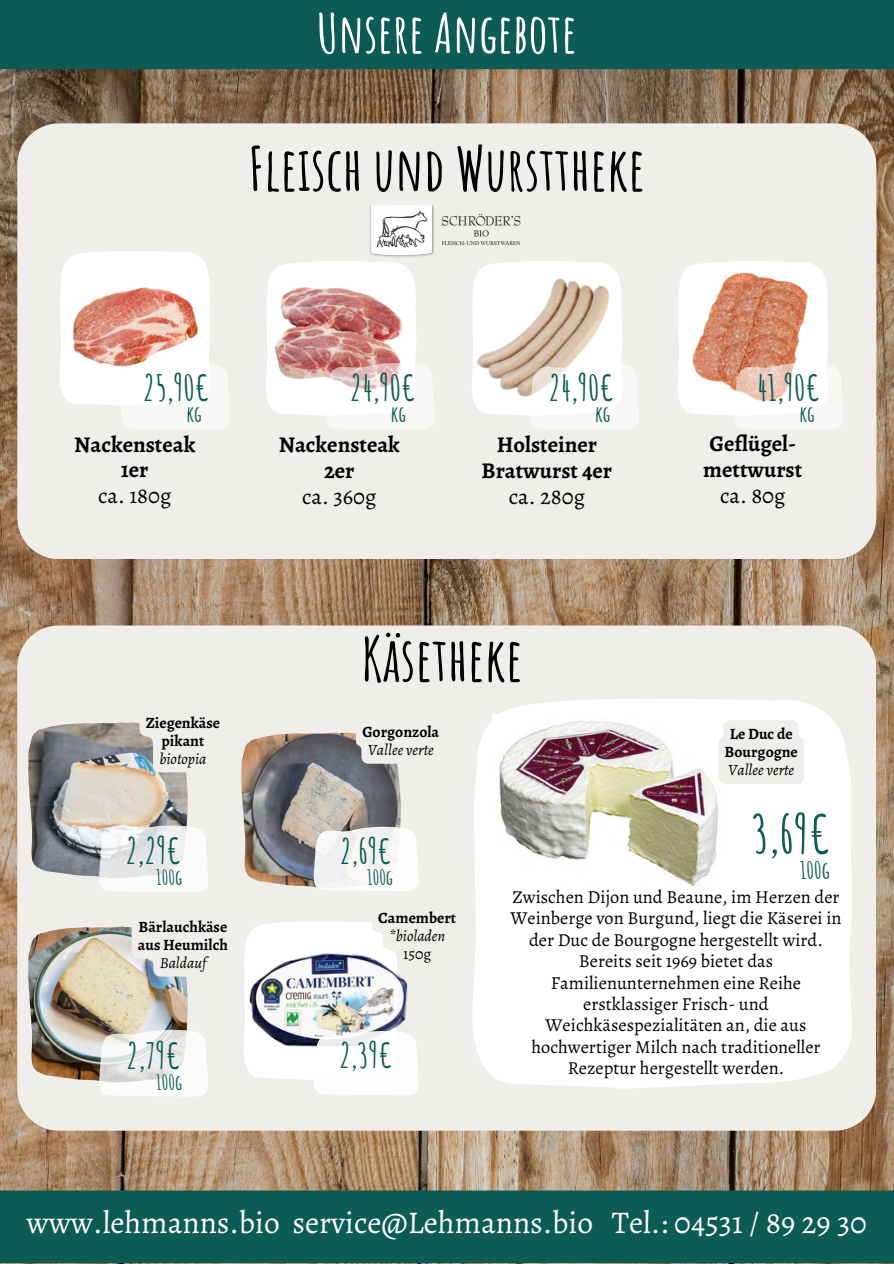
<style>
.page{position:relative;width:894px;height:1264px;background:#fff}
.page>*{position:absolute;margin:0;border:0;box-sizing:border-box;transform-origin:0 0}
.t1{font:700 60px "Amatic SC";color:#000}
.t2{font:700 54px "Amatic SC";color:#fff}
.t3{font:700 52.35px "Amatic SC";color:#0c5b54}
.t4{font:700 35.25px "Amatic SC";color:#0c5b54}
.t5{font:700 33.9px "Amatic SC";color:#0c5b54}
.t6{font:31.5px "Alegreya";color:#fff}
.t7{font:700 23.55px "Amatic SC";color:#0c5b54}
.t8{font:700 22.5px/25.8px "Alegreya";color:#000;text-align:center}
.t9{font:22.5px "Alegreya";color:#000}
.t10{font:700 21.9px "Amatic SC";color:#0c5b54}
.t11{font:700 20.55px "Amatic SC";color:#0c5b54}
.t12{font:18.3px/21.3px "Alegreya";color:#000;text-align:center}
.t13{font:700 15.75px/18px "Alegreya";color:#000;text-align:center}
.t14{font:italic 15.75px "Alegreya";color:#000}
.t15{font:15.75px "Alegreya";color:#000}
</style>
<div class="page">
<img style="left:0;top:69px;width:893px;height:1121px">
<div style="left:0;top:0;width:893px;height:69px;background:#0c5b54"></div>
<div style="left:0;top:1190px;width:893px;height:73px;background:#0c5b54"></div>
<div style="left:17px;top:625px;width:858px;height:505px;background:#efeeea"></div>
<div style="left:17px;top:123px;width:859px;height:436px;background:#efeeea"></div>
<img style="left:367px;top:205px;width:159px;height:54px">
<svg style="left:59px;top:250px;width:171px;height:180px"></svg>
<div style="left:253px;top:278px;width:13px;height:118px;background:#efeeea"></div>
<svg style="left:266px;top:260px;width:158px;height:170px"></svg>
<div style="left:424px;top:241px;width:226px;height:200px;background:#efeeea"></div>
<svg style="left:471px;top:260px;width:168px;height:170px"></svg>
<img style="left:618px;top:270px;width:59px;height:135px">
<svg style="left:677px;top:260px;width:166px;height:170px"></svg>
<svg style="left:472px;top:696px;width:380px;height:392px"></svg>
<img style="left:241px;top:732px;width:159px;height:156px">
<svg style="left:313px;top:826px;width:105px;height:65px"></svg>
<img style="left:28px;top:722px;width:159px;height:156px">
<svg style="left:99px;top:825px;width:109px;height:67px"></svg>
<img style="left:492px;top:714px;width:233px;height:180px">
<img style="left:238px;top:932px;width:5px;height:135px">
<img style="left:28px;top:926px;width:159px;height:156px">
<svg style="left:99px;top:1029px;width:109px;height:67px"></svg>
<img style="left:10px;top:256px;width:207px;height:138px">
<div style="left:718px;top:720px;width:86px;height:64px;background:#efeeea"></div>
<svg style="left:139px;top:708px;width:87px;height:64px;background:#e5e6e3"></svg>
<div style="left:356px;top:718px;width:89px;height:45px;background:#efeeea"></div>
<div style="left:132px;top:912px;width:102px;height:64px;background:#efeeea"></div>
<svg style="left:243px;top:904px;width:219px;height:191px"></svg>
<h2 class="t2" style="left:316px;top:-2px;width:262px">Unsere Angebote</h2>
<h1 class="t1" style="left:248px;top:130px;width:398px">Fleisch und Wursttheke</h1>
<h3 class="t4" style="left:143px;top:365px;width:69px">25,90€</h3>
<p class="t10" style="left:186px;top:399px;width:17px">kg</p>
<p class="t8" style="left:74px;top:431px;width:123px">Nackensteak<br>1er</p>
<p class="t9" style="left:98px;top:480px;width:75px">ca. 180g</p>
<p class="t13" style="left:146px;top:713px;width:76px">Ziegenkäse pikant</p>
<p class="t14" style="left:159px;top:747px;width:49px">biotopia</p>
<h3 class="t4" style="left:350px;top:365px;width:68px">24,90€</h3>
<h3 class="t4" style="left:548px;top:365px;width:68px">24,90€</h3>
<p class="t10" style="left:391px;top:399px;width:17px">kg</p>
<p class="t10" style="left:595px;top:399px;width:17px">kg</p>
<p class="t8" style="left:278px;top:431px;width:123px">Nackensteak<br>2er</p>
<p class="t9" style="left:302px;top:481px;width:76px">ca. 360g</p>
<p class="t8" style="left:481px;top:431px;width:132px">Holsteiner<br>Bratwurst 4er</p>
<p class="t9" style="left:508px;top:481px;width:78px">ca. 280g</p>
<h1 class="t1" style="left:361px;top:620px;width:163px">Käsetheke</h1>
<p class="t13" style="left:362px;top:722px;width:78px">Gorgonzola</p>
<p class="t14" style="left:367px;top:739px;width:67px">Vallee verte</p>
<h3 class="t4" style="left:756px;top:365px;width:65px">41,90€</h3>
<p class="t10" style="left:799px;top:399px;width:17px">kg</p>
<p class="t8" style="left:703px;top:430px;width:100px;text-align:left">Geflügel&shy;mettwurst</p>
<p class="t9" style="left:719px;top:479px;width:67px">ca. 80g</p>
<p class="t13" style="left:724px;top:725px;width:75px">Le Duc de<br>Bourgogne</p>
<p class="t14" style="left:728px;top:759px;width:67px">Vallee verte</p>
<h3 class="t4" style="left:125px;top:828px;width:58px">2,29€</h3>
<h3 class="t5" style="left:340px;top:829px;width:54px">2,69€</h3>
<p class="t11" style="left:156px;top:864px;width:27px">100g</p>
<p class="t11" style="left:367px;top:864px;width:27px">100g</p>
<p class="t13" style="left:138px;top:917px;width:91px;text-align:left">Bärlauchkäse aus Heumilch</p>
<p class="t14" style="left:160px;top:951px;width:48px">Baldauf</p>
<h3 class="t4" style="left:126px;top:1032px;width:56px">2,79€</h3>
<p class="t11" style="left:156px;top:1068px;width:27px">100g</p>
<p class="t13" style="left:378px;top:909px;width:79px">Camembert</p>
<p class="t14" style="left:389px;top:925px;width:58px">*bioladen</p>
<p class="t15" style="left:403px;top:943px;width:30px">150g</p>
<h3 class="t5" style="left:339px;top:1033px;width:55px">2,39€</h3>
<h3 class="t3" style="left:751px;top:800px;width:81px">3,69€</h3>
<p class="t12" style="left:510px;top:886px;width:332px">Zwischen Dijon und Beaune, im Herzen der Weinberge von Burgund, liegt die Käserei in der Duc de Bourgogne hergestellt wird.<br>Bereits seit 1969 bietet das Familienunternehmen eine Reihe erstklassiger Frisch- und Weichkäsespezialitäten an, die aus hochwertiger Milch nach traditioneller Rezeptur hergestellt werden.</p>
<p class="t7" style="left:800px;top:855px;width:31px">100g</p>
<h3 class="t6" style="left:27px;top:1200px;width:841px">www.lehmanns.bio service@Lehmanns.bio Tel.: 04531 / 89 29 30</h3>
</div>
